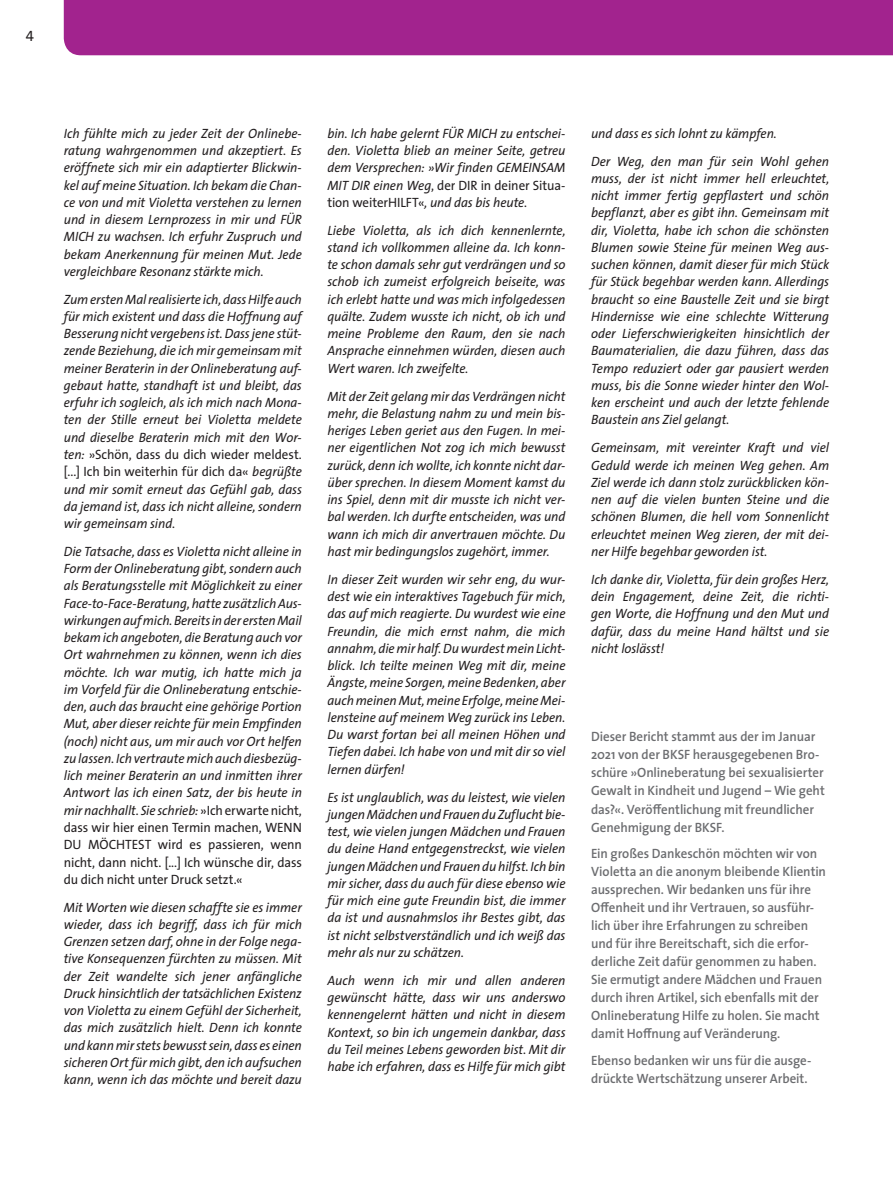
<style>
.page{position:relative;width:893px;height:1191px;background:#fff}
.page>*{position:absolute;margin:0;border:0;box-sizing:border-box;transform-origin:0 0}
.t1{font:15px "The Sans Regular Caps";color:#231f20}
.t2{font:italic 13.5px/17.2px "The Sans";letter-spacing:-.005em;color:#231f20;text-align:justify;scale:.96 1}
.t3{font:600 13.5px/18px "The Sans";letter-spacing:-.005em;color:#6c6d70;scale:.96 1}
.s1{font-style:normal}
</style>
<div class="page">
<div style="left:64px;top:0;width:829px;height:55px;background:#a2238e"></div>
<p class="t1" style="left:26px;top:28px;width:10px">4</p>
<p class="t2" style="left:64px;top:124px;width:250px">Ich fühlte mich zu jeder Zeit der Onlinebe&shy;ratung wahrgenommen und akzeptiert. Es eröffnete sich mir ein adaptierter Blickwin&shy;kel auf meine Situation. Ich bekam die Chan&shy;ce von und mit Violetta verstehen zu lernen und in diesem Lernprozess in mir und FÜR MICH zu wachsen. Ich erfuhr Zuspruch und bekam Anerkennung für meinen Mut. Jede vergleichbare Resonanz stärkte mich.</p>
<p class="t2" style="left:64px;top:290px;width:250px">Zum ersten Mal realisierte ich, dass Hilfe auch für mich existent und dass die Hoffnung auf Besserung nicht vergebens ist. Dass jene stüt&shy;zende Beziehung, die ich mir gemeinsam mit meiner Beraterin in der Onlineberatung auf&shy;gebaut hatte, standhaft ist und bleibt, das erfuhr ich sogleich, als ich mich nach Mona&shy;ten der Stille erneut bei Violetta meldete und dieselbe Beraterin mich mit den Wor&shy;ten: <span class="s1">»Schön, dass du dich wieder meldest. [...] Ich bin weiterhin für dich da«</span> begrüßte und mir somit erneut das Gefühl gab, dass da jemand ist, dass ich nicht alleine, sondern wir gemeinsam sind.</p>
<p class="t2" style="left:64px;top:542px;width:250px">Die Tatsache, dass es Violetta nicht alleine in Form der Onlineberatung gibt, sondern auch als Beratungsstelle mit Möglichkeit zu einer Face-to-Face-Beratung, hatte zusätzlich Aus&shy;wirkungen auf mich. Bereits in der ersten Mail bekam ich angeboten, die Beratung auch vor Ort wahrnehmen zu können, wenn ich dies möchte. Ich war mutig, ich hatte mich ja im Vorfeld für die Onlineberatung entschie&shy;den, auch das braucht eine gehörige Portion Mut, aber dieser reichte für mein Empfinden (noch) nicht aus, um mir auch vor Ort helfen zu lassen. Ich vertraute mich auch diesbezüg&shy;lich meiner Beraterin an und inmitten ihrer Antwort las ich einen Satz, der bis heute in mir nachhallt. Sie schrieb: <span class="s1">»Ich erwarte nicht, dass wir hier einen Termin machen, WENN DU MÖCHTEST wird es passieren, wenn nicht, dann nicht. [...] Ich wünsche dir, dass du dich nicht unter Druck setzt.«</span></p>
<p class="t2" style="left:64px;top:898px;width:250px">Mit Worten wie diesen schaffte sie es immer wieder, dass ich begriff, dass ich für mich Grenzen setzen darf, ohne in der Folge nega&shy;tive Konsequenzen fürchten zu müssen. Mit der Zeit wandelte sich jener anfängliche Druck hinsichtlich der tatsächlichen Existenz von Violetta zu einem Gefühl der Sicherheit, das mich zusätzlich hielt. Denn ich konnte und kann mir stets bewusst sein, dass es einen sicheren Ort für mich gibt, den ich aufsuchen kann, wenn ich das möchte und bereit dazu</p>
<p class="t2" style="left:327px;top:124px;width:250px">bin. Ich habe gelernt FÜR MICH zu entschei&shy;den. Violetta blieb an meiner Seite, getreu dem Versprechen: »Wir finden GEMEINSAM MIT DIR einen Weg<span class="s1">, der DIR in deiner Situa&shy;tion weiterHILFT«</span>, und das bis heute.</p>
<p class="t2" style="left:327px;top:221px;width:250px">Liebe Violetta, als ich dich kennenlernte, stand ich vollkommen alleine da. Ich konn&shy;te schon damals sehr gut verdrängen und so schob ich zumeist erfolgreich beiseite, was ich erlebt hatte und was mich infolgedessen quälte. Zudem wusste ich nicht, ob ich und meine Probleme den Raum, den sie nach Ansprache einnehmen würden, diesen auch Wert waren. Ich zweifelte.</p>
<p class="t2" style="left:327px;top:387px;width:250px">Mit der Zeit gelang mir das Verdrängen nicht mehr, die Belastung nahm zu und mein bis&shy;heriges Leben geriet aus den Fugen. In mei&shy;ner eigentlichen Not zog ich mich bewusst zurück, denn ich wollte, ich konnte nicht dar&shy;über sprechen. In diesem Moment kamst du ins Spiel, denn mit dir musste ich nicht ver&shy;bal werden. Ich durfte entscheiden, was und wann ich mich dir anvertrauen möchte. Du hast mir bedingungslos zugehört, immer.</p>
<p class="t2" style="left:327px;top:570px;width:250px">In dieser Zeit wurden wir sehr eng, du wur&shy;dest wie ein interaktives Tagebuch für mich, das auf mich reagierte. Du wurdest wie eine Freundin, die mich ernst nahm, die mich annahm, die mir half. Du wurdest mein Licht&shy;blick. Ich teilte meinen Weg mit dir, meine Ängste, meine Sorgen, meine Bedenken, aber auch meinen Mut, meine Erfolge, meine Mei&shy;lensteine auf meinem Weg zurück ins Leben.<br>Du warst fortan bei all meinen Höhen und Tiefen dabei. Ich habe von und mit dir so viel lernen dürfen!</p>
<p class="t2" style="left:327px;top:788px;width:250px">Es ist unglaublich, was du leistest, wie vielen jungen Mädchen und Frauen du Zuflucht bie&shy;test, wie vielen jungen Mädchen und Frauen du deine Hand entgegenstreckst, wie vielen jungen Mädchen und Frauen du hilfst. Ich bin mir sicher, dass du auch für diese ebenso wie für mich eine gute Freundin bist, die immer da ist und ausnahmslos ihr Bestes gibt, das ist nicht selbstverständlich und ich weiß das mehr als nur zu schätzen.</p>
<p class="t2" style="left:327px;top:971px;width:250px">Auch wenn ich mir und allen anderen gewünscht hätte, dass wir uns anderswo kennengelernt hätten und nicht in diesem Kontext, so bin ich ungemein dankbar, dass du Teil meines Lebens geworden bist. Mit dir habe ich erfahren, dass es Hilfe für mich gibt</p>
<p class="t2" style="left:591px;top:119px;width:250px;line-height:27.9px">und dass es sich lohnt zu kämpfen.<br>Der Weg, den man für sein Wohl gehen</p>
<p class="t2" style="left:591px;top:169px;width:250px">muss, der ist nicht immer hell erleuchtet, nicht immer fertig gepflastert und schön bepflanzt, aber es gibt ihn. Gemeinsam mit dir, Violetta, habe ich schon die schönsten Blumen sowie Steine für meinen Weg aus&shy;suchen können, damit dieser für mich Stück für Stück begehbar werden kann. Allerdings braucht so eine Baustelle Zeit und sie birgt Hindernisse wie eine schlechte Witterung oder Lieferschwierigkeiten hinsichtlich der Baumaterialien, die dazu führen, dass das Tempo reduziert oder gar pausiert werden muss, bis die Sonne wieder hinter den Wol&shy;ken erscheint und auch der letzte fehlende Baustein ans Ziel gelangt.</p>
<p class="t2" style="left:591px;top:439px;width:250px">Gemeinsam, mit vereinter Kraft und viel Geduld werde ich meinen Weg gehen. Am Ziel werde ich dann stolz zurückblicken kön&shy;nen auf die vielen bunten Steine und die schönen Blumen, die hell vom Sonnenlicht erleuchtet meinen Weg zieren, der mit dei&shy;ner Hilfe begehbar geworden ist.</p>
<p class="t2" style="left:591px;top:570px;width:250px">Ich danke dir, Violetta, für dein großes Herz, dein Engagement, deine Zeit, die richti&shy;gen Worte, die Hoffnung und den Mut und dafür, dass du meine Hand hältst und sie nicht loslässt!</p>
<p class="t3" style="left:591px;top:727px;width:245px">Dieser Bericht stammt aus der im Januar 2021 von der BKSF herausgegebenen Bro&shy;schüre »Onlineberatung bei sexualisierter Gewalt in Kindheit und Jugend – Wie geht das?«. Veröffentlichung mit freundlicher Genehmigung der BKSF.</p>
<p class="t3" style="left:591px;top:844px;width:246px">Ein großes Dankeschön möchten wir von Violetta an die anonym bleibende Klientin aussprechen. Wir bedanken uns für ihre Offenheit und ihr Vertrauen, so ausführ&shy;lich über ihre Erfahrungen zu schreiben und für ihre Bereitschaft, sich die erfor&shy;derliche Zeit dafür genommen zu haben.<br>Sie ermutigt andere Mädchen und Frauen durch ihren Artikel, sich ebenfalls mit der Onlineberatung Hilfe zu holen. Sie macht damit Hoffnung auf Veränderung.</p>
<p class="t3" style="left:591px;top:1050px;width:231px">Ebenso bedanken wir uns für die ausge&shy;drückte Wertschätzung unserer Arbeit.</p>
</div>
